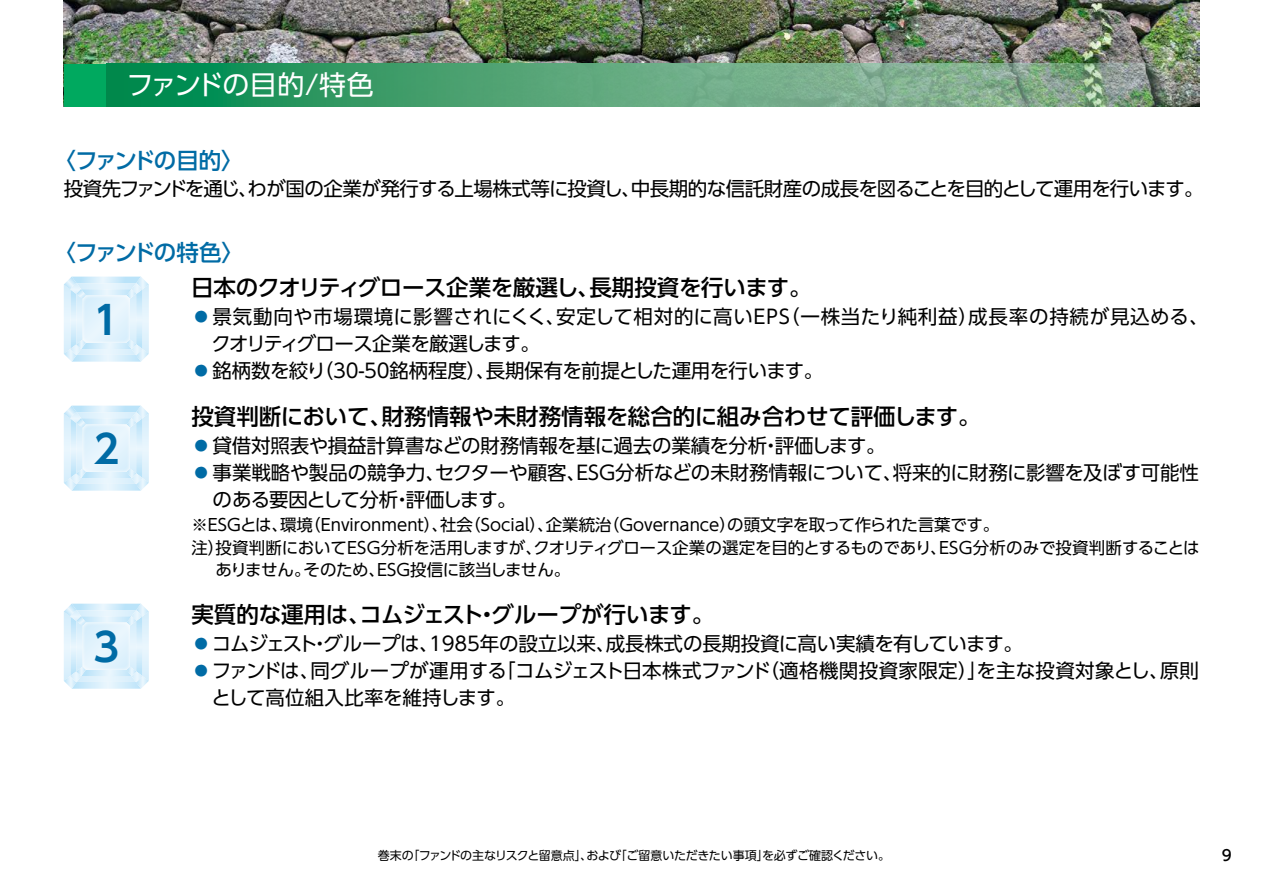
<style>
.page{position:relative;width:1263px;height:893px;background:#fff}
.page>*{position:absolute;margin:0;border:0;box-sizing:border-box;transform-origin:0 0}
.t1{font:700 39px "UD Shin Go Pro De";color:#006ba5}
.t2{font:27px "UD Shin Go Pro";letter-spacing:-.045em;color:#fff}
.t3{font:500 22.5px "UD Shin Go Pro";letter-spacing:-.01em;color:#000}
.t4{font:500 22.5px "UD Shin Go Pro";letter-spacing:-.095em;color:#006ba5}
.t5{font:19.5px "UD Shin Go Pro";letter-spacing:-.025em;color:#000}
.t6{font:19.5px "UD Shin Go Pro";letter-spacing:.01em;color:#000}
.t7{font:19.5px "UD Shin Go Pro";letter-spacing:-.005em;color:#000}
.t8{font:19.5px "UD Shin Go Pro";letter-spacing:.035em;color:#000}
.t9{font:19.5px "UD Shin Go Pro";letter-spacing:-.05em;color:#000}
.t10{font:19.5px "UD Shin Go Pro";letter-spacing:-.055em;color:#000}
.t11{font:16.5px "UD Shin Go Pro";color:#000}
.t12{font:16.5px "UD Shin Go Pro";letter-spacing:-.02em;color:#000}
.t13{font:500 15px "UD Shin Go Pro";color:#000}
.t14{font:12px "UD Shin Go Pro";letter-spacing:-.03em;color:#000}
.s1{color:#006ba5}
</style>
<div class="page">
<svg style="left:64px;top:277px;width:85px;height:85px;background:#ddf1fc"></svg>
<svg style="left:64px;top:406px;width:85px;height:85px;background:#ddf1fb"></svg>
<svg style="left:64px;top:604px;width:85px;height:85px;background:#ddf1fb"></svg>
<img style="left:64px;top:0;width:1135px;height:64px">
<div style="left:64px;top:64px;width:42px;height:42px;background:#00a95f"></div>
<svg style="left:106px;top:64px;width:1093px;height:42px;background:#59a179"></svg>
<h2 class="t2" style="left:126px;top:63px;width:249px">ファンドの目的/特色</h2>
<p class="t4" style="left:54px;top:142px;width:192px">〈ファンドの目的〉</p>
<p class="t5" style="left:64px;top:173px;width:1141px">投資先ファンドを通じ、わが国の企業が発行する上場株式等に投資し、中長期的な信託財産の成長を図ることを目的として運用を行います。</p>
<p class="t4" style="left:54px;top:234px;width:192px">〈ファンドの特色〉</p>
<p class="t3" style="left:191px;top:270px;width:622px">日本のクオリティグロース企業を厳選し、長期投資を行います。</p>
<p class="t8" style="left:191px;top:301px;width:1019px"><span class="s1">⿟</span>景気動向や市場環境に影響されにくく、安定して相対的に高いＥＰＳ（⼀株当たり純利益）成長率の持続が見込める、</p>
<p class="t9" style="left:212px;top:328px;width:330px">クオリティグロース企業を厳選します。</p>
<p class="t5" style="left:191px;top:355px;width:633px"><span class="s1">⿟</span>銘柄数を絞り（30-50銘柄程度）、長期保有を前提とした運用を行います。</p>
<p class="t3" style="left:191px;top:399px;width:791px">投資判断において、財務情報や未財務情報を総合的に組み合わせて評価します。</p>
<p class="t5" style="left:191px;top:430px;width:696px"><span class="s1">⿟</span>貸借対照表や損益計算書などの財務情報を基に過去の業績を分析・評価します。</p>
<p class="t7" style="left:191px;top:457px;width:1009px"><span class="s1">⿟</span>事業戦略や製品の競争力、セクターや顧客、ESG分析などの未財務情報について、将来的に財務に影響を及ぼす可能性</p>
<p class="t10" style="left:213px;top:484px;width:306px">のある要因として分析・評価します。</p>
<p class="t11" style="left:191px;top:511px;width:809px">※ESGとは、環境（Environment）、社会（Social）、企業統治（Governance）の頭文字を取って作られた言葉です。</p>
<p class="t11" style="left:191px;top:534px;width:1010px">注）投資判断においてESG分析を活用しますが、クオリティグロース企業の選定を目的とするものであり、ESG分析のみで投資判断することは</p>
<p class="t12" style="left:216px;top:557px;width:356px">ありません。そのため、ESG投信に該当しません。</p>
<p class="t3" style="left:191px;top:597px;width:524px">実質的な運用は、コムジェスト・グループが行います。</p>
<p class="t5" style="left:191px;top:628px;width:833px"><span class="s1">⿟</span>コムジェスト・グループは、1985年の設立以来、成長株式の長期投資に高い実績を有しています。</p>
<p class="t6" style="left:191px;top:655px;width:1009px"><span class="s1">⿟</span>ファンドは、同グループが運用する「コムジェスト日本株式ファンド（適格機関投資家限定）」を主な投資対象とし、原則</p>
<p class="t5" style="left:211px;top:682px;width:305px">として高位組入比率を維持します。</p>
<h1 class="t1" style="left:93px;top:288px;width:27px">1</h1>
<h1 class="t1" style="left:93px;top:417px;width:27px">2</h1>
<h1 class="t1" style="left:93px;top:615px;width:27px">3</h1>
<p class="t14" style="left:378px;top:845px;width:514px">巻末の「ファンドの主なリスクと留意点」、および「ご留意いただきたい事項」を必ずご確認ください。</p>
<p class="t13" style="left:1222px;top:843px;width:11px">9</p>
</div>
